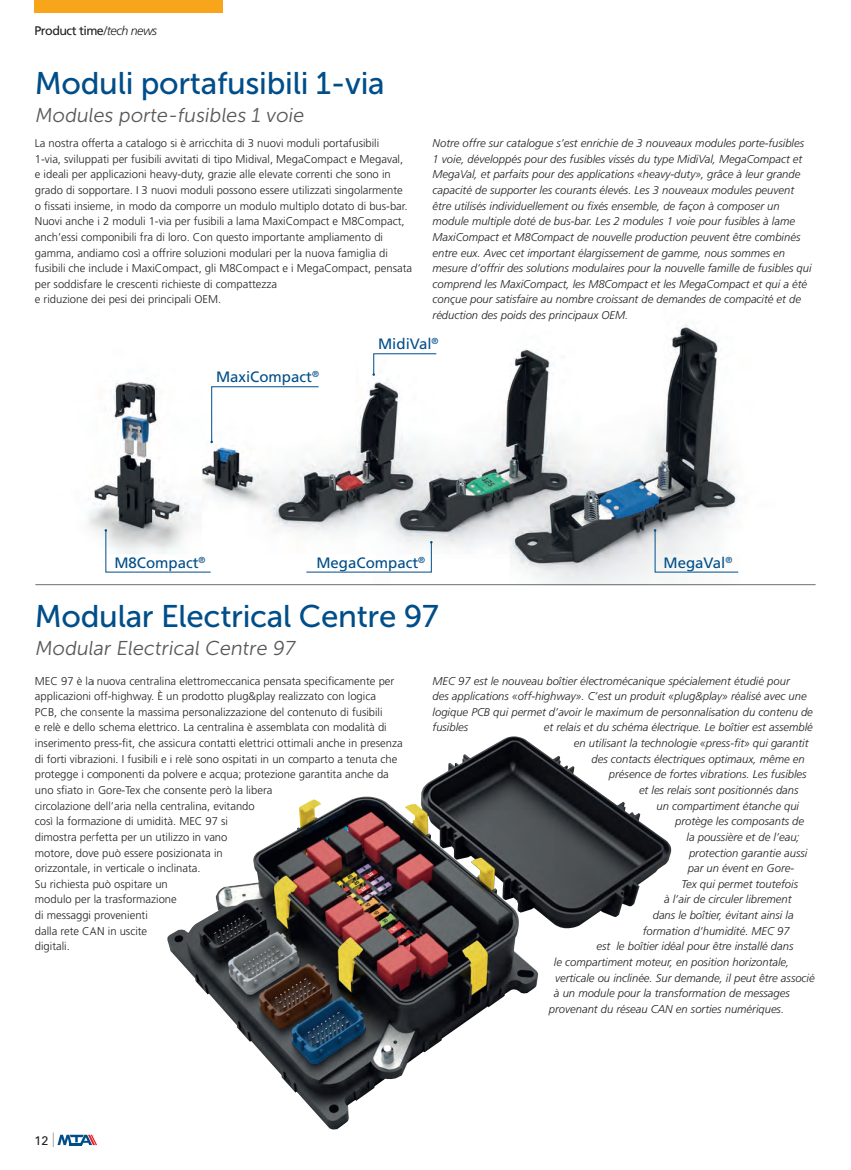
<style>
.page{position:relative;width:851px;height:1170px;background:#fff}
.page>*{position:absolute;margin:0;border:0;box-sizing:border-box;transform-origin:0 0}
.Normale{font:31.25px "Museo JH Sans 500";letter-spacing:-.01em;color:#004e89}
.Normale-2{font:20px "Museo JH Sans 300";color:#57585a}
.t1{font:15px "Frutiger";color:#004e89}
.Normale-3{font:12.5px "Frutiger";letter-spacing:-.04em;color:#231f20}
.t2{font:12.5px "Univers LT Std";color:#231f20}
.t3{font:italic 300 11.25px/15.6px "Frutiger";color:#231f20}
.t4{font:300 11.25px/15.6px "Frutiger";color:#231f20}
.t5{font:8.75px "Frutiger";color:#004e89}
.s1{font-weight:300;font-style:italic}
</style>
<div class="page">
<img style="left:88px;top:322px;width:651px;height:262px">
<hr style="left:35px;top:584px;width:780px;height:1px;background:#6c6d70">
<img style="left:167px;top:736px;width:505px;height:394px">
<div style="left:34px;top:0;width:189px;height:13px;background:#f9a51b"></div>
<svg style="left:105px;top:529px;width:106px;height:43px"></svg>
<svg style="left:210px;top:386px;width:109px;height:57px"></svg>
<svg style="left:372px;top:353px;width:65px;height:23px"></svg>
<svg style="left:653px;top:529px;width:85px;height:43px"></svg>
<svg style="left:306px;top:541px;width:126px;height:31px"></svg>
<svg style="left:53px;top:1132px;width:44px;height:14px"></svg>
<p class="Normale-3" style="left:34px;top:23px;width:124px">Product time<span class="s1">/tech news</span></p>
<p class="Normale" style="left:35px;top:66px;width:351px">Moduli portafusibili 1-via</p>
<p class="Normale-2" style="left:35px;top:105px;width:273px">Modules porte-fusibles 1 voie</p>
<p class="t4" style="left:35px;top:135px;width:378px">La nostra offerta a catalogo si è arricchita di 3 nuovi moduli portafusibili<br>1-via, sviluppati per fusibili avvitati di tipo Midival, MegaCompact e Megaval,<br>e ideali per applicazioni heavy-duty, grazie alle elevate correnti che sono in grado di sopportare. I 3 nuovi moduli possono essere utilizzati singolarmente<br>o fissati insieme, in modo da comporre un modulo multiplo dotato di bus-bar.<br>Nuovi anche i 2 moduli 1-via per fusibili a lama MaxiCompact e M8Compact, anch’essi componibili fra di loro. Con questo importante ampliamento di gamma, andiamo così a offrire soluzioni modulari per la nuova famiglia di fusibili che include i MaxiCompact, gli M8Compact e i MegaCompact, pensata per soddisfare le crescenti richieste di compattezza</p>
<p class="t4" style="left:35px;top:292px;width:188px">e riduzione dei pesi dei principali OEM.</p>
<p class="t3" style="left:432px;top:135px;width:380px">Notre offre sur catalogue s’est enrichie de 3 nouveaux modules porte-fusibles 1 voie, développés pour des fusibles vissés du type MidiVal, MegaCompact et MegaVal, et parfaits pour des applications «heavy-duty», grâce à leur grande capacité de supporter les courants élevés. Les 3 nouveaux modules peuvent être utilisés individuellement ou fixés ensemble, de façon à composer un module multiple doté de bus-bar. Les 2 modules 1 voie pour fusibles à lame MaxiCompact et M8Compact de nouvelle production peuvent être combinés entre eux. Avec cet important élargissement de gamme, nous sommes en mesure d’offrir des solutions modulaires pour la nouvelle famille de fusibles qui comprend les MaxiCompact, les M8Compact et les MegaCompact et qui a été conçue pour satisfaire au nombre croissant de demandes de compacité et de réduction des poids des principaux OEM.</p>
<p class="t1" style="left:216px;top:368px;width:104px">MaxiCompact<sup>®</sup></p>
<p class="t1" style="left:378px;top:335px;width:62px">MidiVal<sup>®</sup></p>
<p class="t1" style="left:114px;top:554px;width:93px">M8Compact<sup>®</sup></p>
<p class="t1" style="left:663px;top:554px;width:63px">MegaVal</p>
<p class="t1" style="left:316px;top:554px;width:110px">MegaCompact<sup>®</sup></p>
<p class="t5" style="left:725px;top:555px;width:8px">®</p>
<p class="Normale" style="left:35px;top:599px;width:405px">Modular Electrical Centre 97</p>
<p class="Normale-2" style="left:35px;top:637px;width:264px">Modular Electrical Centre 97</p>
<p class="t4" style="left:35px;top:672px;width:369px">MEC 97 è la nuova centralina elettromeccanica pensata specificamente per applicazioni off-highway. È un prodotto plug&amp;play realizzato con logica<br>PCB, che consente la massima personalizzazione del contenuto di fusibili<br>e relè e dello schema elettrico. La centralina è assemblata con modalità di inserimento press-fit, che assicura contatti elettrici ottimali anche in presenza di forti vibrazioni. I fusibili e i relè sono ospitati in un comparto a tenuta che protegge i componenti da polvere e acqua; protezione garantita anche da uno sfiato in Gore-Tex che consente però la libera<br>circolazione dell’aria nella centralina, evitando<br>così la formazione di umidità. MEC 97 si<br>dimostra perfetta per un utilizzo in vano<br>motore, dove può essere posizionata in<br>orizzontale, in verticale o inclinata.<br>Su richiesta può ospitare un<br>modulo per la trasformazione<br>di messaggi provenienti<br>dalla rete CAN in uscite<br>digitali.</p>
<p class="t3" style="left:432px;top:672px;width:382px">MEC 97 est le nouveau boîtier électromécanique spécialement étudié pour<br>des applications «off-highway». C’est un produit «plug&amp;play» réalisé avec une logique PCB qui permet d’avoir le maximum de personnalisation du contenu de fusibles</p>
<p class="t3" style="left:544px;top:719px;width:270px">et relais et du schéma électrique. Le boîtier est assemblé</p>
<p class="t3" style="left:574px;top:735px;width:236px">en utilisant la technologie «press-fit» qui garantit</p>
<p class="t3" style="left:591px;top:751px;width:215px">des contacts électriques optimaux, même en</p>
<p class="t3" style="left:609px;top:766px;width:199px">présence de fortes vibrations. Les fusibles</p>
<p class="t3" style="left:639px;top:782px;width:161px">et les relais sont positionnés dans</p>
<p class="t3" style="left:656px;top:797px;width:144px">un compartiment étanche qui</p>
<p class="t3" style="left:675px;top:813px;width:130px">protège les composants de</p>
<p class="t3" style="left:686px;top:829px;width:115px">la poussière et de l’eau;</p>
<p class="t3" style="left:689px;top:844px;width:120px">protection garantie aussi</p>
<p class="t3" style="left:687px;top:860px;width:108px">par un évent en Gore-</p>
<p class="t3" style="left:681px;top:876px;width:118px">Tex qui permet toutefois</p>
<p class="t3" style="left:664px;top:891px;width:129px">à l’air de circuler librement</p>
<p class="t3" style="left:652px;top:907px;width:142px">dans le boîtier, évitant ainsi la</p>
<p class="t3" style="left:642px;top:922px;width:148px">formation d’humidité. MEC 97</p>
<p class="t3" style="left:596px;top:938px;width:198px">est le boîtier idéal pour être installé dans</p>
<p class="t3" style="left:554px;top:954px;width:237px">le compartiment moteur, en position horizontale,</p>
<p class="t3" style="left:555px;top:969px;width:261px">verticale ou inclinée. Sur demande, il peut être associé</p>
<p class="t3" style="left:554px;top:985px;width:237px">à un module pour la transformation de messages</p>
<p class="t3" style="left:549px;top:1001px;width:237px">provenant du réseau CAN en sorties numériques.</p>
<p class="t2" style="left:35px;top:1132px;width:15px">12</p>
</div>
